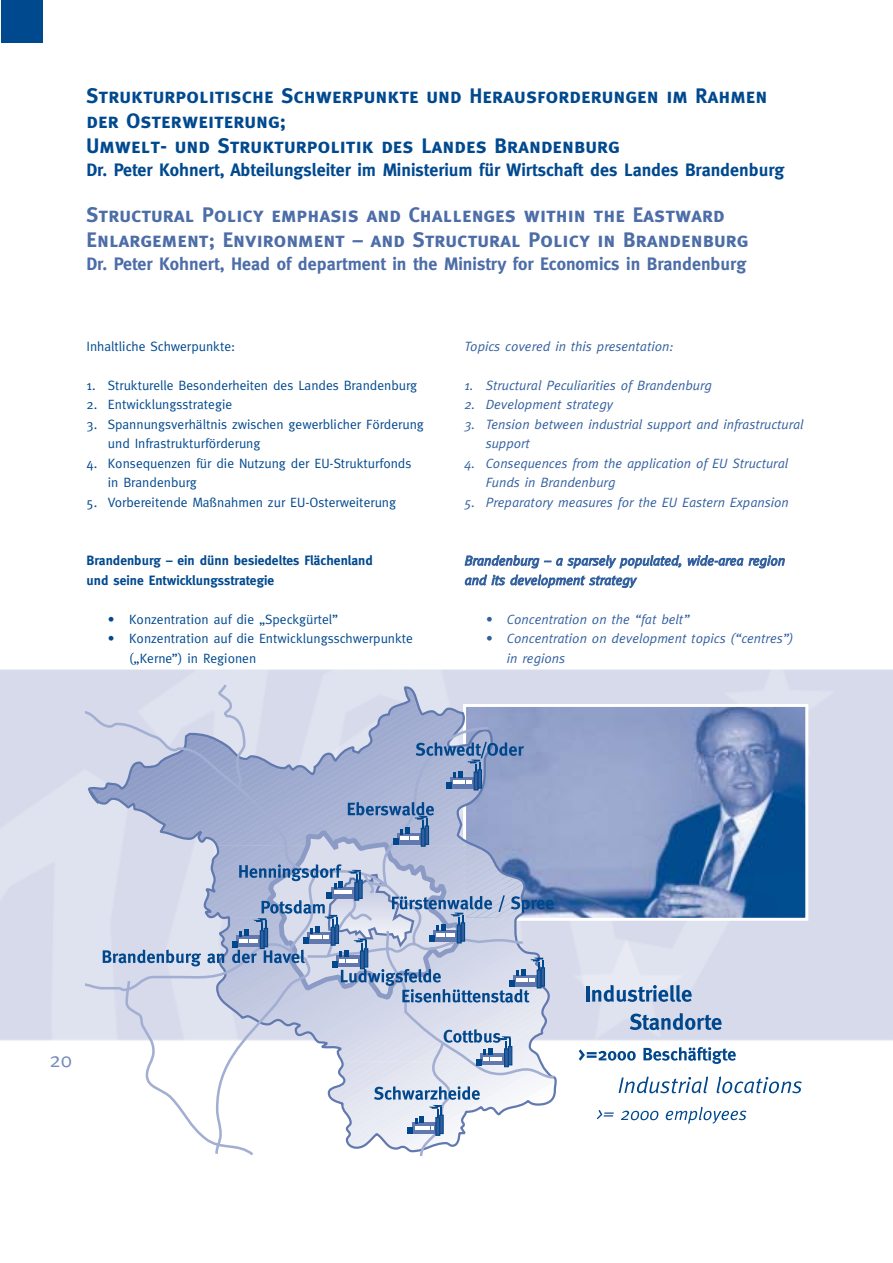
<style>
.page{position:relative;width:893px;height:1263px;background:#fff}
.page>*{position:absolute;margin:0;border:0;box-sizing:border-box;transform-origin:0 0}
.t1{font:21px/25.2px "Meta Bold Caps";color:#00498f}
.t2{font:21px/25.2px "Meta Bold Caps";color:#4c6da7}
.t3{font:21px "Meta";color:#768bbc}
.t4{font:700 18px "Meta";color:#00498f}
.t5{font:700 18px "Meta";color:#4c6da7}
.t6{font:italic 13.5px/19.5px "Meta";color:#33609f}
.t7{font:13.5px/19.5px "Meta";color:#00498f}
.t8{font:700 13.5px/19.5px "Meta";color:#00498f}
</style>
<div class="page">
<div style="left:1px;top:0;width:42px;height:43px;background:#00498f"></div>
<img style="left:1px;top:669px;width:891px;height:372px">
<img style="left:558px;top:708px;width:246px;height:209px">
<div style="left:463px;top:704px;width:345px;height:217px;border:3px solid #fff"></div>
<svg style="left:85px;top:682px;width:471px;height:474px"></svg>
<svg style="left:89px;top:686px;width:469px;height:465px"></svg>
<svg style="left:629px;top:1013px;width:92px;height:17px;background:#7c9cc3"></svg>
<hr style="left:586px;top:986px;width:3px;height:16px;background:#00478c">
<svg style="left:592px;top:985px;width:99px;height:17px;background:#82a2c5"></svg>
<svg style="left:578px;top:1049px;width:57px;height:12px"></svg>
<svg style="left:643px;top:1047px;width:92px;height:17px"></svg>
<svg style="left:596px;top:1110px;width:18px;height:9px"></svg>
<svg style="left:621px;top:1111px;width:38px;height:9px"></svg>
<svg style="left:665px;top:1107px;width:81px;height:17px"></svg>
<svg style="left:618px;top:1076px;width:90px;height:17px"></svg>
<svg style="left:716px;top:1076px;width:85px;height:17px"></svg>
<h1 class="t1" style="left:87px;top:83px;width:682px">Strukturpolitische Schwerpunkte und Herausforderungen im Rahmen der Osterweiterung;<br>Umwelt- und Strukturpolitik des Landes Brandenburg</h1>
<h2 class="t4" style="left:87px;top:163px;width:699px">Dr. Peter Kohnert, Abteilungsleiter im Ministerium für Wirtschaft des Landes Brandenburg</h2>
<h1 class="t2" style="left:87px;top:202px;width:663px">Structural Policy emphasis and Challenges within the Eastward<br>Enlargement; Environment – and Structural Policy in Brandenburg</h1>
<h2 class="t5" style="left:87px;top:256px;width:661px">Dr. Peter Kohnert, Head of department in the Ministry for Economics in Brandenburg</h2>
<p class="t7" style="left:87px;top:338px;width:150px">Inhaltliche Schwerpunkte:</p>
<p class="t7" style="left:87px;top:377px;width:332px">1. Strukturelle Besonderheiten des Landes Brandenburg</p>
<p class="t7" style="left:87px;top:396px;width:147px">2. Entwicklungsstrategie</p>
<p class="t7" style="left:108px;top:416px;width:317px;text-indent:-21px">3. Spannungsverhältnis zwischen gewerblicher Förderung und Infrastrukturförderung</p>
<p class="t7" style="left:108px;top:455px;width:305px;text-indent:-21px">4. Konsequenzen für die Nutzung der EU-Strukturfonds in Brandenburg</p>
<p class="t7" style="left:87px;top:494px;width:311px">5. Vorbereitende Maßnahmen zur EU-Osterweiterung</p>
<p class="t8" style="left:87px;top:552px;width:288px">Brandenburg – ein dünn besiedeltes Flächenland und seine Entwicklungsstrategie</p>
<p class="t7" style="left:108px;top:611px;width:232px">• Konzentration auf die „Speckgürtel”</p>
<p class="t7" style="left:129px;top:630px;width:285px;text-indent:-21px">• Konzentration auf die Entwicklungsschwerpunkte („Kerne”) in Regionen</p>
<p class="t6" style="left:464px;top:338px;width:210px">Topics covered in this presentation:</p>
<p class="t6" style="left:464px;top:377px;width:249px">1. Structural Peculiarities of Brandenburg</p>
<p class="t6" style="left:464px;top:396px;width:150px">2. Development strategy</p>
<p class="t6" style="left:485px;top:416px;width:319px;text-indent:-21px">3. Tension between industrial support and infrastructural support</p>
<p class="t6" style="left:485px;top:455px;width:304px;text-indent:-21px">4. Consequences from the application of EU Structural<br>Funds in Brandenburg</p>
<p class="t6" style="left:464px;top:494px;width:326px">5. Preparatory measures for the EU Eastern Expansion</p>
<p class="t6" style="left:464px;top:552px;width:322px">Brandenburg – a sparsely populated, wide-area region and its development strategy</p>
<p class="t6" style="left:485px;top:611px;width:205px">• Concentration on the “fat belt”</p>
<p class="t6" style="left:507px;top:630px;width:288px;text-indent:-21px">• Concentration on development topics (“centres”) in regions</p>
<h1 class="t3" style="left:50px;top:1052px;width:24px">20</h1>
</div>
